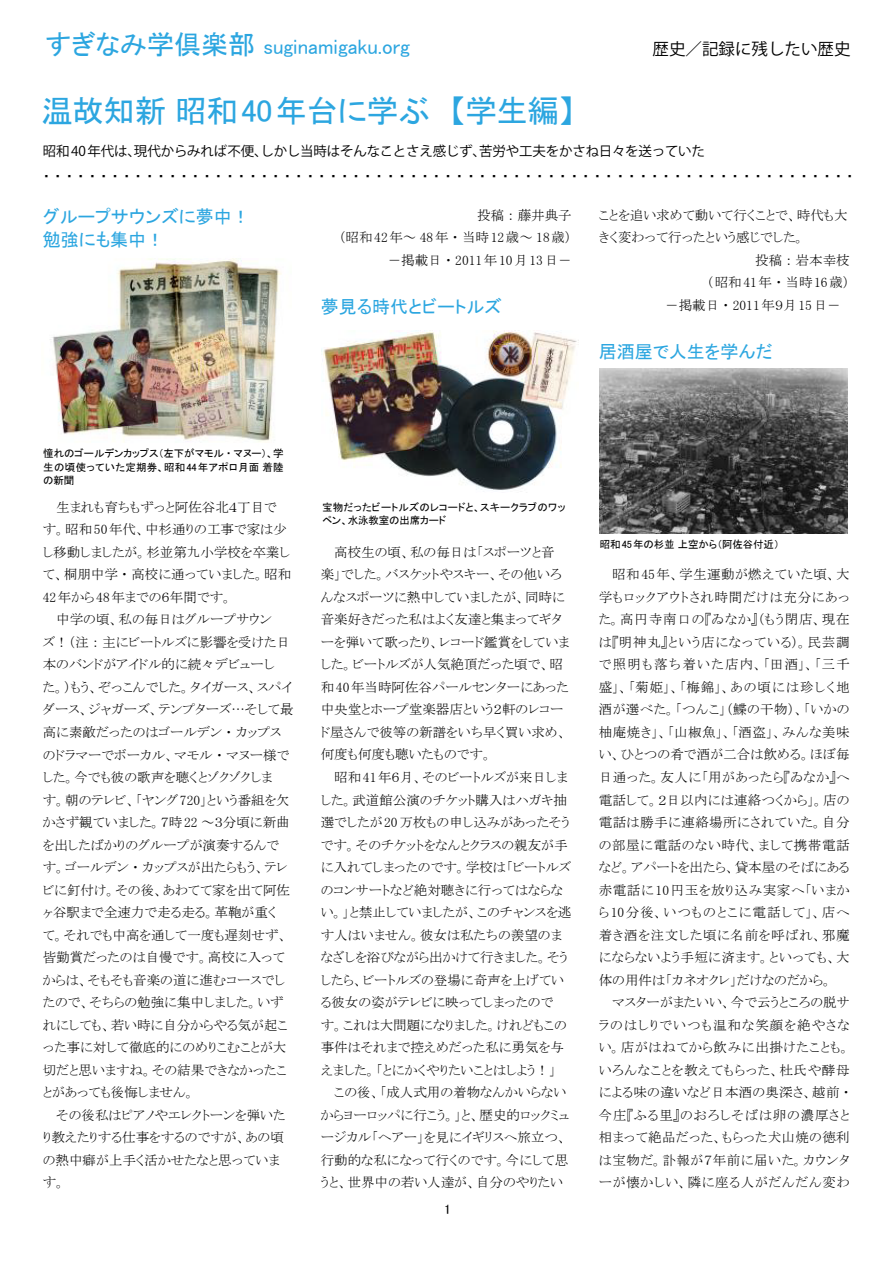
<style>
.page{position:relative;width:893px;height:1263px;background:#fff}
.page>*{position:absolute;margin:0;border:0;box-sizing:border-box;transform-origin:0 0}
.t1{font:31.5px "MS P Gothic";letter-spacing:-.01em;color:#2ca6e0}
.t2{font:21px "MS P Gothic";color:#2ca6e0}
.t3{font:18px/22.5px "MS P Gothic";color:#2ca6e0}
.t4{font:16.5px "Koz Go Pr 6 N";color:#000}
.t5{font:13.5px/22.5px "MS P Mincho";color:#000}
.t6{font:13.5px "MS P Gothic";color:#000}
.t7{font:13.5px "Koz Go Pr 6 N";letter-spacing:-.015em;color:#000}
.t8{font:13.5px "MS P Mincho";letter-spacing:.06em;color:#000}
.t9{font:10.5px/13.5px "MS P Gothic";letter-spacing:.01em;color:#000;text-align:justify}
.t10{font:10.5px "MS P Gothic";letter-spacing:-.015em;color:#000}
.s1{font-size:27px}
</style>
<div class="page">
<img style="left:50px;top:258px;width:232px;height:184px">
<img style="left:321px;top:331px;width:256px;height:159px">
<img style="left:600px;top:369px;width:248px;height:164px">
<h2 class="t2" style="left:46px;top:35px;width:366px"><span class="s1">すぎなみ学倶楽部</span> suginamigaku.org</h2>
<h1 class="t1" style="left:41px;top:95px;width:535px">温故知新 昭和40年台に学ぶ　【学生編】</h1>
<p class="t4" style="left:652px;top:40px;width:199px">歴史／記録に残したい歴史</p>
<p class="t7" style="left:43px;top:143px;width:664px">昭和40年代は、現代からみれば不便、しかし当時はそんなことさえ感じず、苦労や工夫をかさね日々を送っていた</p>
<p class="t6" style="left:43px;top:170px;width:812px">・・・・・・・・・・・・・・・・・・・・・・・・・・・・・・・・・・・・・・・・・・・・・・・・・・・・・・・・・・・・・・・・・・・・・・・</p>
<h3 class="t3" style="left:43px;top:205px;width:208px">グループサウンズに夢中！勉強にも集中！</h3>
<p class="t5" style="left:339px;top:203px;width:234px;text-align:right">投稿：藤井典子<br>（昭和42年～ 48年・当時12歳～ 18歳）－掲載日・ 2011年10月13日－</p>
<h3 class="t3" style="left:321px;top:295px;width:183px">夢見る時代とビートルズ</h3>
<p class="t5" style="left:599px;top:203px;width:250px">ことを追い求めて動いて行くことで、時代も大</p>
<p class="t5" style="left:599px;top:226px;width:207px">きく変わって行ったという感じでした。</p>
<p class="t5" style="left:755px;top:248px;width:96px">投稿：岩本幸枝</p>
<p class="t8" style="left:709px;top:275px;width:142px">(昭和41年・当時16歳）</p>
<p class="t5" style="left:665px;top:293px;width:186px">－掲載日・ 2011年９月15日－　</p>
<h3 class="t3" style="left:599px;top:340px;width:175px">居酒屋で人生を学んだ</h3>
<p class="t9" style="left:43px;top:447px;width:242px">憧れのゴールデンカップス（左下がマモル・マヌー）、学生の頃使っていた定期券、昭和44年アポロ月面 着陸の新聞</p>
<p class="t5" style="left:43px;top:496px;width:250px;text-indent:14px">生まれも育ちもずっと阿佐谷北４丁目です。昭和50年代、中杉通りの工事で家は少し移動しましたが。杉並第九小学校を卒業して、桐朋中学・高校に通っていました。昭和<br>42年から48年までの６年間です。</p>
<p class="t5" style="left:43px;top:608px;width:252px;text-indent:14px">中学の頃、私の毎日はグループサウン<br>ズ！（注：主にビートルズに影響を受けた日本のバンドがアイドル的に続々デビューし<br>た。）もう、ぞっこんでした。タイガース、スパイダース、ジャガーズ、テンプターズ…そして最高に素敵だったのはゴールデン・カップスのドラマーでボーカル、マモル・マヌー様でした。今でも彼の歌声を聴くとゾクゾクしま<br>す。朝のテレビ、「ヤング720」という番組を欠かさず観ていました。７時22 ～３分頃に新曲を出したばかりのグループが演奏するんです。ゴールデン・カップスが出たらもう、テレビに釘付け。その後、あわてて家を出て阿佐ヶ谷駅まで全速力で走る走る。革鞄が重く<br>て。それでも中高を通して一度も遅刻せず、皆勤賞だったのは自慢です。高校に入ってからは、そもそも音楽の道に進むコースでしたので、そちらの勉強に集中しました。いずれにしても、若い時に自分からやる気が起こった事に対して徹底的にのめりこむことが大切だと思いますね。その結果できなかったことがあっても後悔しません。</p>
<p class="t5" style="left:43px;top:1103px;width:244px;text-indent:14px">その後私はピアノやエレクトーンを弾いたり教えたりする仕事をするのですが、あの頃の熱中癖が上手く活かせたなと思っています。</p>
<p class="t9" style="left:322px;top:500px;width:245px">宝物だったビートルズのレコードと、スキークラブのワッペン、水泳教室の出席カード</p>
<p class="t5" style="left:321px;top:541px;width:250px;text-indent:14px">高校生の頃、私の毎日は「スポーツと音楽」でした。バスケットやスキー、その他いろんなスポーツに熱中していましたが、同時に音楽好きだった私はよく友達と集まってギターを弾いて歌ったり、レコード鑑賞をしていました。ビートルズが人気絶頂だった頃で、昭和40年当時阿佐谷パールセンターにあった中央堂とホープ堂楽器店という２軒のレコード屋さんで彼等の新譜をいち早く買い求め、何度も何度も聴いたものです。</p>
<p class="t5" style="left:321px;top:766px;width:252px;text-indent:14px">昭和41年６月、そのビートルズが来日しました。武道館公演のチケット購入はハガキ抽選でしたが20万枚もの申し込みがあったそうです。そのチケットをなんとクラスの親友が手に入れてしまったのです。学校は「ビートルズのコンサートなど絶対聴きに行ってはならない。」と禁止していましたが、このチャンスを逃す人はいません。彼女は私たちの羨望のまなざしを浴びながら出かけて行きました。そうしたら、ビートルズの登場に奇声を上げている彼女の姿がテレビに映ってしまったので<br>す。これは大問題になりました。けれどもこの事件はそれまで控えめだった私に勇気を与えました。「とにかくやりたいことはしよう！」</p>
<p class="t5" style="left:321px;top:1081px;width:250px;text-indent:14px">この後、「成人式用の着物なんかいらないからヨーロッパに行こう。」と、歴史的ロックミュージカル「ヘアー」を見にイギリスへ旅立つ、行動的な私になって行くのです。今にして思うと、世界中の若い人達が、自分のやりたい</p>
<p class="t6" style="left:444px;top:1202px;width:8px">1</p>
<p class="t10" style="left:600px;top:539px;width:181px">昭和45年の杉並 上空から（阿佐谷付近）</p>
<p class="t5" style="left:599px;top:563px;width:252px;text-align:justify;text-indent:14px">昭和45年、学生運動が燃えていた頃、大学もロックアウトされ時間だけは充分にあった。高円寺南口の『ゐなか』（もう閉店、現在は『明神丸』という店になっている）。民芸調で照明も落ち着いた店内、「田酒」、「三千盛」、「菊姫」、「梅錦」、あの頃には珍しく地酒が選べた。「つんこ」（鰈の干物）、「いかの柚庵焼き」、「山椒魚」、「酒盗」、みんな美味い、ひとつの肴で酒が二合は飲める。ほぼ毎日通った。友人に「用があったら『ゐなか』へ電話して。２日以内には連絡つくから」。店の電話は勝手に連絡場所にされていた。自分の部屋に電話のない時代、まして携帯電話など。アパートを出たら、貸本屋のそばにある赤電話に10円玉を放り込み実家へ「いまから10分後、いつものとこに電話して」、店へ着き酒を注文した頃に名前を呼ばれ、邪魔にならないよう手短に済ます。といっても、大体の用件は「カネオクレ」だけなのだから。</p>
<p class="t5" style="left:599px;top:991px;width:252px;text-align:justify;text-indent:14px">マスターがまたいい、今で云うところの脱サラのはしりでいつも温和な笑顔を絶やさない。店がはねてから飲みに出掛けたことも。いろんなことを教えてもらった、杜氏や酵母による味の違いなど日本酒の奥深さ、越前・今庄『ふる里』のおろしそばは卵の濃厚さと相まって絶品だった、もらった犬山焼の徳利は宝物だ。訃報が７年前に届いた。カウンターが懐かしい、隣に座る人がだんだん変わ</p>
</div>
